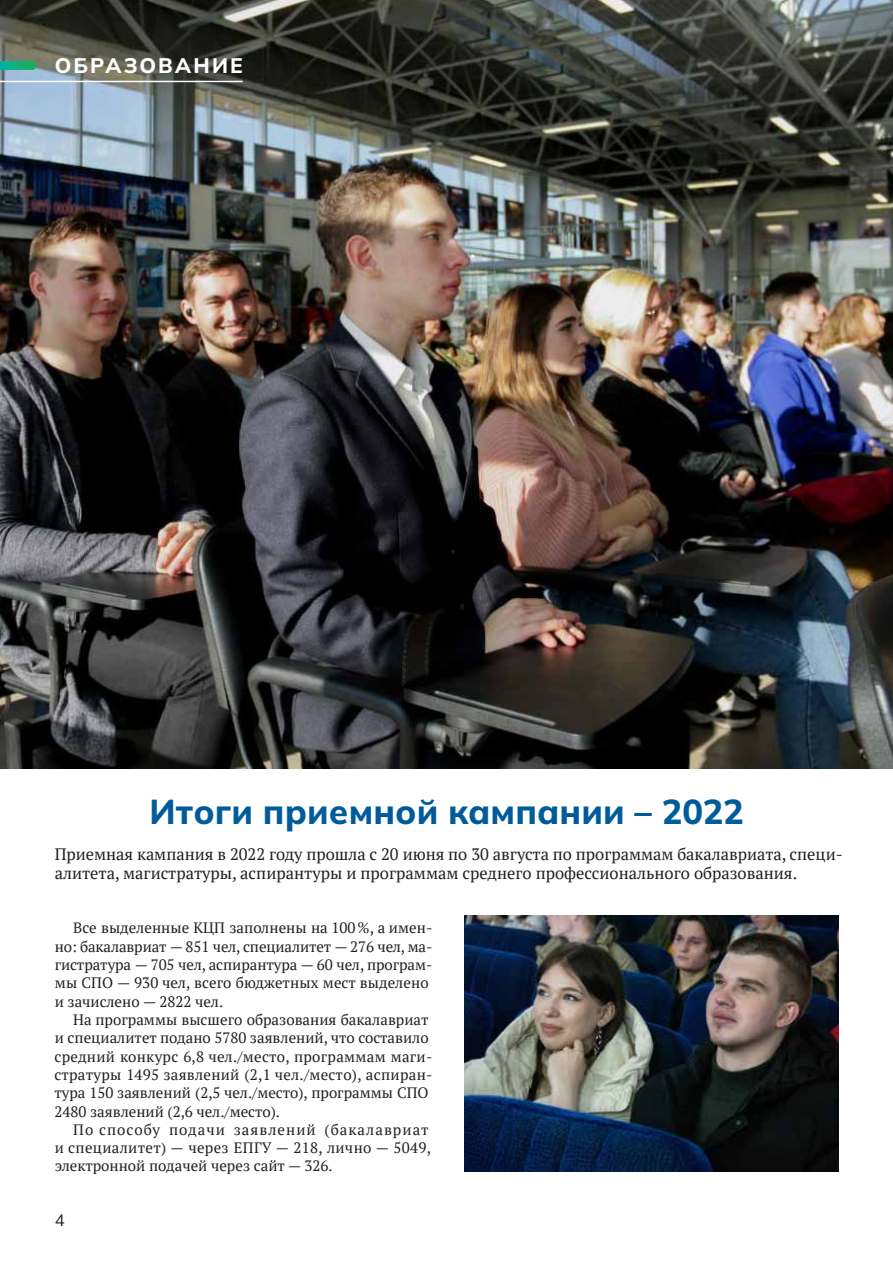
<style>
.page{position:relative;width:893px;height:1263px;background:#fff}
.page>*{position:absolute;margin:0;border:0;box-sizing:border-box;transform-origin:0 0}
.t1{font:800 34.5px "Mulish";letter-spacing:.005em;color:#005b9b}
.t2{font:800 21px "Mulish";letter-spacing:.1em;color:#fff}
.t3{font:16.5px/18.3px "PT Serif";color:#231f20}
.t4{font:16.5px "Mulish";color:#231f20}
.t5{font:15px/18.3px "PT Serif";color:#231f20}
.t6{font:15px/18.3px "PT Serif";letter-spacing:.02em;color:#231f20}
</style>
<div class="page">
<img style="left:0;top:0;width:893px;height:769px">
<img style="left:465px;top:915px;width:373px;height:256px">
<svg style="left:0;top:61px;width:37px;height:9px"></svg>
<hr style="left:0;top:81px;width:243px;height:1px;background:#fff">
<h2 class="t2" style="left:55px;top:51px;width:189px">ОБРАЗОВАНИЕ</h2>
<h1 class="t1" style="left:149px;top:788px;width:596px">Итоги приемной кампании – 2022</h1>
<p class="t3" style="left:55px;top:845px;width:789px">Приемная кампания в 2022 году прошла с 20 июня по 30 августа по программам бакалавриата, специ&shy;алитета, магистратуры, аспирантуры и программам среднего профессионального образования.</p>
<p class="t5" style="left:55px;top:919px;width:379px;text-indent:18px">Все выделенные КЦП заполнены на 100%, а имен&shy;но: бакалавриат — 851 чел, специалитет — 276 чел, ма&shy;гистратура — 705 чел, аспирантура — 60 чел, програм&shy;мы СПО — 930 чел, всего бюджетных мест выделено и зачислено — 2822 чел.</p>
<p class="t5" style="left:54px;top:1010px;width:380px;text-indent:19px">На программы высшего образования бакалавриат и специалитет подано 5780 заявлений, что составило средний конкурс 6,8 чел./место, программам маги&shy;стратуры 1495 заявлений (2,1 чел./место), аспиран&shy;тура 150 заявлений (2,5 чел./место), программы СПО 2480 заявлений (2,6 чел./место).</p>
<p class="t6" style="left:55px;top:1120px;width:378px;text-indent:19px">По способу подачи заявлений (бакалавриат и специалитет) — через ЕПГУ — 218, лично — 5049, электронной подачей через сайт — 326.</p>
<p class="t4" style="left:55px;top:1209px;width:11px">4</p>
</div>
